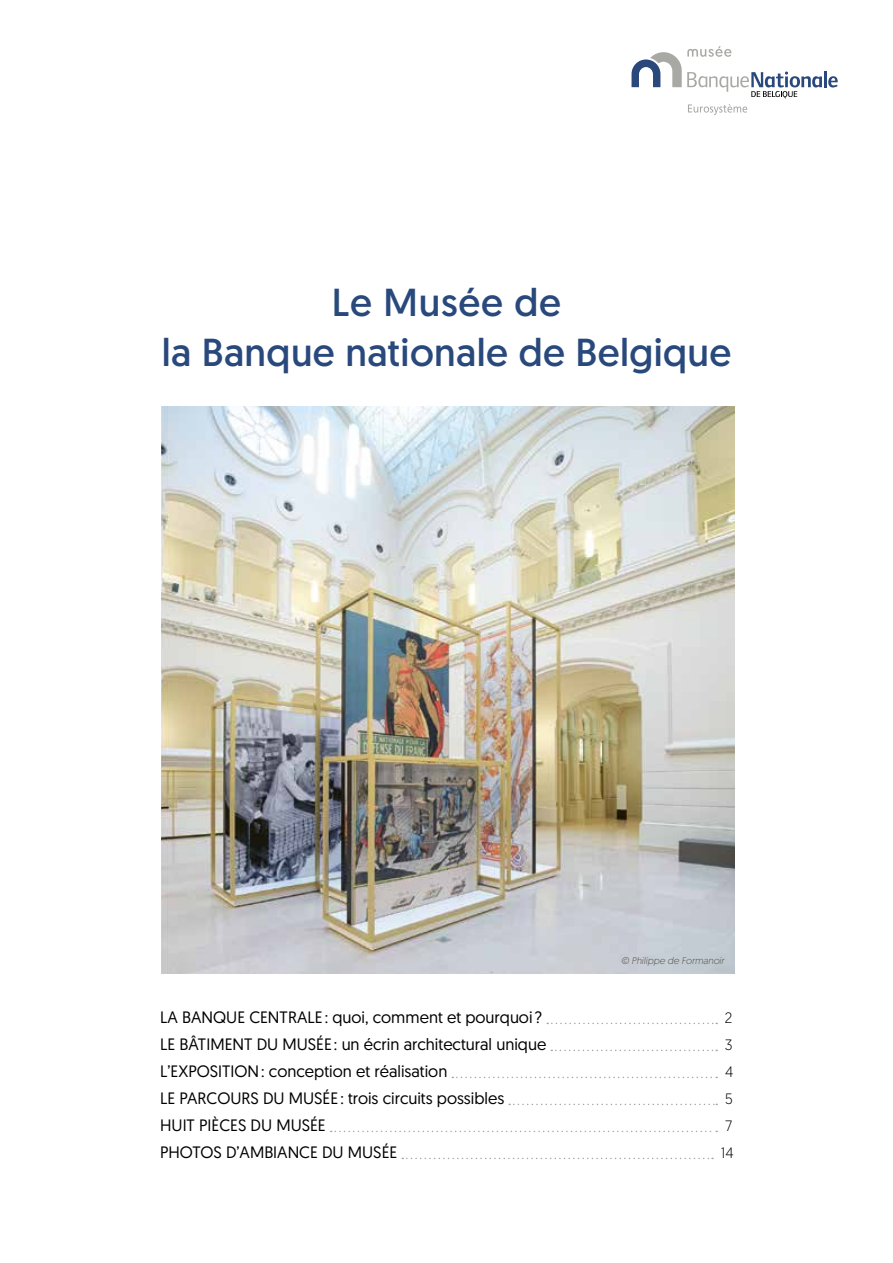
<style>
.page{position:relative;width:893px;height:1263px;background:#fff}
.page>*{position:absolute;margin:0;border:0;box-sizing:border-box;transform-origin:0 0}
.t1{font:39px/49.5px "Geomanist";letter-spacing:.01em;color:#29497c;text-align:center}
.t2{font:16.5px "Geomanist";color:#000}
.t3{font:300 15px "Geomanist";color:#000}
.t4{font:italic 300 9.75px "Geomanist";color:#57544b}
</style>
<div class="page">
<hr style="left:824px;top:71px;width:3px;height:16px;background:#29497c">
<svg style="left:828px;top:76px;width:10px;height:11px"></svg>
<svg style="left:688px;top:104px;width:59px;height:11px"></svg>
<svg style="left:631px;top:46px;width:191px;height:52px"></svg>
<svg style="left:547px;top:1023px;width:170px;height:1px"></svg>
<svg style="left:551px;top:1050px;width:166px;height:1px"></svg>
<svg style="left:452px;top:1077px;width:265px;height:1px"></svg>
<svg style="left:509px;top:1104px;width:208px;height:1px"></svg>
<svg style="left:331px;top:1131px;width:386px;height:1px"></svg>
<svg style="left:402px;top:1158px;width:311px;height:1px"></svg>
<img style="left:161px;top:406px;width:574px;height:567px">
<h1 class="t1" style="left:162px;top:277px;width:571px">Le Musée de<br>la Banque nationale de Belgique</h1>
<p class="t4" style="left:621px;top:954px;width:105px">© Philippe de Formanoir</p>
<p class="t2" style="left:160px;top:1007px;width:384px">LA BANQUE CENTRALE : quoi, comment et pourquoi ?</p>
<p class="t3" style="left:725px;top:1008px;width:9px">2</p>
<p class="t2" style="left:160px;top:1034px;width:388px">LE BÂTIMENT DU MUSÉE : un écrin architectural unique</p>
<p class="t3" style="left:725px;top:1035px;width:9px">3</p>
<p class="t2" style="left:160px;top:1061px;width:289px">L’EXPOSITION: conception et réalisation</p>
<p class="t3" style="left:725px;top:1062px;width:10px">4</p>
<p class="t2" style="left:160px;top:1088px;width:346px">LE PARCOURS DU MUSÉE : trois circuits possibles</p>
<p class="t3" style="left:725px;top:1089px;width:9px">5</p>
<p class="t2" style="left:160px;top:1115px;width:167px">HUIT PIÈCES DU MUSÉE</p>
<p class="t3" style="left:725px;top:1116px;width:9px">7</p>
<p class="t2" style="left:160px;top:1142px;width:239px">PHOTOS D’AMBIANCE DU MUSÉE</p>
<p class="t3" style="left:721px;top:1143px;width:14px">14</p>
</div>
